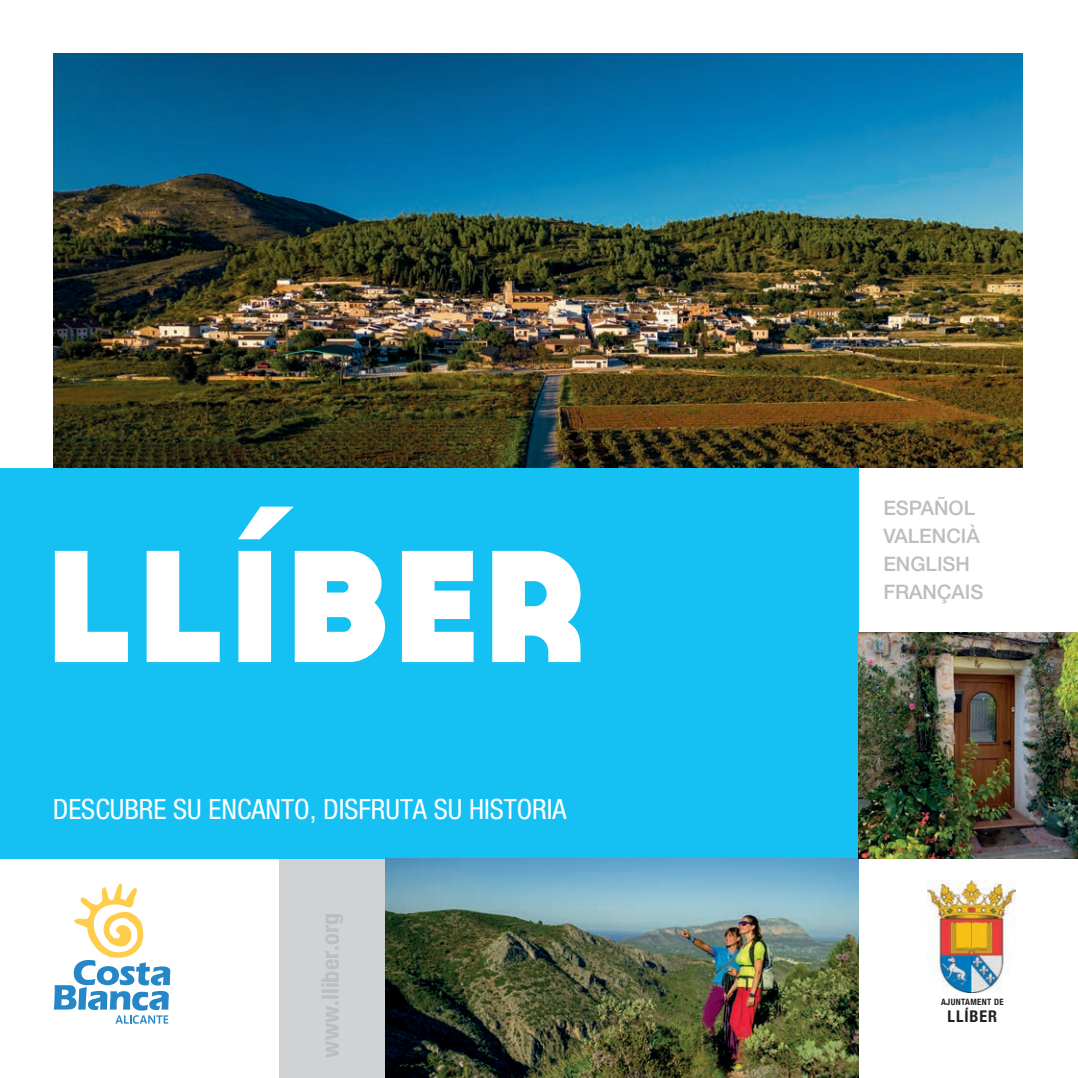
<style>
.page{position:relative;width:1078px;height:1078px;background:#fff}
.page>*{position:absolute;margin:0;border:0;box-sizing:border-box;transform-origin:0 0}
.t1{font:700 236.4px "Cassannet";color:#fff}
.t2{font:condensed 28px "Helvetica Neue LT Std";color:#fff}
.t3{font:700 condensed 24px "Helvetica Neue LT Std";color:#bcbdc0}
.t4{font:500 20px/28px "Helvetica Neue LT Std";color:#bcbdc0}
.t5{font:700 condensed 16.2px "Helvetica Neue";letter-spacing:.06em;color:#231f20}
.t6{font:700 condensed 8.8px "Helvetica Neue";letter-spacing:.04em;color:#231f20}
</style>
<div class="page">
<div style="left:279px;top:858px;width:106px;height:219px;background:#d1d2d4"></div>
<svg style="left:54px;top:883px;width:116px;height:140px"></svg>
<div style="left:0;top:467px;width:858px;height:391px;background:#15c0f2"></div>
<img style="left:385px;top:858px;width:473px;height:219px">
<img style="left:858px;top:632px;width:219px;height:225px">
<img style="left:54px;top:53px;width:968px;height:414px">
<img style="left:927px;top:880px;width:87px;height:112px">
<h1 class="t1" style="left:43px;top:438px;width:547px">llíber</h1>
<p class="t2" style="left:53px;top:792px;width:515px">DESCUBRE SU ENCANTO, DISFRUTA SU HISTORIA</p>
<p class="t3" style="left:315px;top:1057px;width:146px;rotate:-90deg">www.lliber.org</p>
<p class="t4" style="left:883px;top:493px;width:102px">ESPAÑOL<br>VALENCIÀ<br>ENGLISH<br>FRANÇAIS</p>
<p class="t6" style="left:940px;top:994px;width:64px">AJUNTAMENT DE</p>
<p class="t5" style="left:947px;top:1002px;width:51px">LLÍBER</p>
</div>
